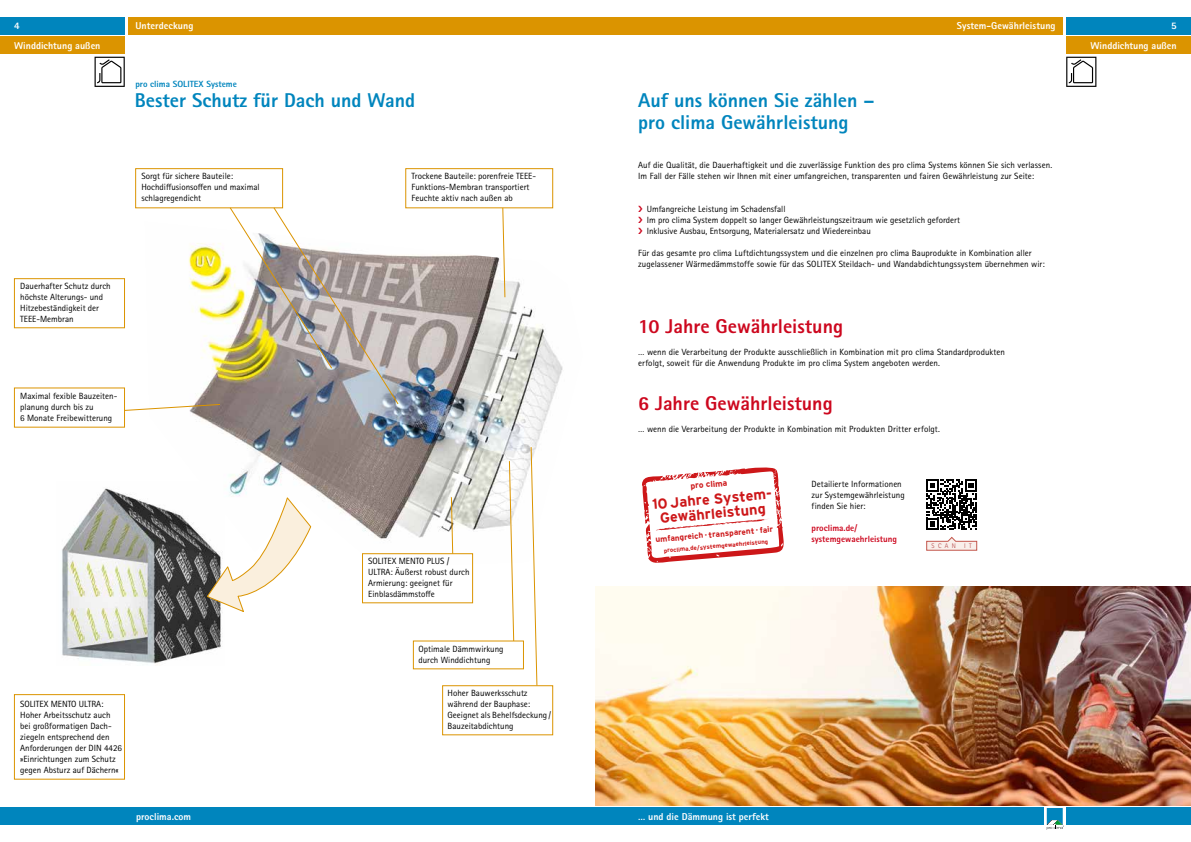
<style>
.page{position:relative;width:1191px;height:842px;background:#fff}
.page>*{position:absolute;margin:0;border:0;box-sizing:border-box;transform-origin:0 0}
.t1{font:800 20px/22px "Rotis Sans Serif Pro";color:#0085bd}
.t2{font:800 20px "Rotis Sans Serif Pro";color:#cd071e}
.t3{font:700 14.4px "Interstate";color:#cd1719}
.t4{font:800 10px "Rotis Sans Serif Pro";color:#fff}
.t5{font:9px/11px "Rotis Sans Serif Pro";color:#000}
.t6{font:800 9px/11px "Rotis Sans Serif Pro";color:#cd071e}
.t7{font:800 9px "Rotis Sans Serif Pro";color:#0085bd}
.t8{font:700 8.5px "Interstate";color:#cd1719}
.t9{font:700 8.1px "Interstate";color:#cd1719}
.t10{font:300 6.7px "Rotis Sans Serif Pro";letter-spacing:.5em;color:#b23e3f}
.t11{font:700 6.1px "Interstate";color:#cd1719}
</style>
<div class="page">
<div style="left:595px;top:808px;width:448px;height:17px;background:#0085bd"></div>
<div style="left:0;top:808px;width:595px;height:17px;background:#0085bd"></div>
<div style="left:1066px;top:808px;width:125px;height:17px;background:#0085bd"></div>
<svg style="left:1046px;top:808px;width:18px;height:22px"></svg>
<div style="left:1066px;top:17px;width:125px;height:17px;background:#0085bd"></div>
<div style="left:0;top:17px;width:125px;height:17px;background:#0085bd"></div>
<div style="left:0;top:37px;width:125px;height:17px;background:#db9400"></div>
<div style="left:1066px;top:37px;width:125px;height:17px;background:#db9400"></div>
<svg style="left:1066px;top:57px;width:30px;height:30px"></svg>
<svg style="left:95px;top:57px;width:30px;height:30px"></svg>
<div style="left:595px;top:17px;width:468px;height:17px;background:#db9400"></div>
<div style="left:128px;top:17px;width:467px;height:17px;background:#db9400"></div>
<img style="left:62px;top:488px;width:161px;height:177px">
<img style="left:145px;top:243px;width:418px;height:323px">
<svg style="left:207px;top:497px;width:104px;height:115px"></svg>
<svg style="left:125px;top:404px;width:95px;height:7px"></svg>
<svg style="left:509px;top:461px;width:5px;height:180px"></svg>
<svg style="left:502px;top:208px;width:3px;height:90px"></svg>
<svg style="left:451px;top:497px;width:2px;height:56px"></svg>
<svg style="left:530px;top:447px;width:7px;height:238px"></svg>
<div style="left:135px;top:168px;width:148px;height:40px;border:1px solid #db9400"></div>
<div style="left:14px;top:278px;width:111px;height:50px;border:1px solid #db9400"></div>
<div style="left:14px;top:694px;width:111px;height:85px;border:1px solid #db9400"></div>
<div style="left:362px;top:553px;width:111px;height:50px;border:1px solid #db9400"></div>
<div style="left:442px;top:685px;width:111px;height:50px;border:1px solid #db9400"></div>
<div style="left:405px;top:168px;width:148px;height:40px;border:1px solid #db9400"></div>
<img style="left:229px;top:207px;width:170px;height:198px">
<svg style="left:926px;top:479px;width:51px;height:51px"></svg>
<svg style="left:926px;top:537px;width:51px;height:14px"></svg>
<svg style="left:642px;top:467px;width:142px;height:96px"></svg>
<img style="left:595px;top:586px;width:596px;height:219px">
<p class="t4" style="left:135px;top:19px;width:62px">Systemvorteile</p>
<p class="t4" style="left:135px;top:19px;width:59px">Unterdeckung</p>
<p class="t4" style="left:957px;top:19px;width:100px">System-Gewährleistung</p>
<p class="t4" style="left:14px;top:19px;width:7px">4</p>
<p class="t4" style="left:1171px;top:19px;width:7px">5</p>
<p class="t4" style="left:14px;top:39px;width:88px">Winddichtung außen</p>
<p class="t4" style="left:1090px;top:39px;width:88px">Winddichtung außen</p>
<p class="t7" style="left:135px;top:78px;width:103px">pro clima SOLITEX Systeme</p>
<h1 class="t1" style="left:135px;top:89px;width:282px">Bester Schutz für Dach und Wand</h1>
<p class="t5" style="left:141px;top:171px;width:120px">Sorgt für sichere Bauteile:<br>Hochdiffusionsoffen und maximal schlagregendicht</p>
<p class="t5" style="left:411px;top:171px;width:126px">Trockene Bauteile: porenfreie TEEE-<br>Funktions-Membran transportiert<br>Feuchte aktiv nach außen ab</p>
<p class="t5" style="left:20px;top:281px;width:92px">Dauerhafter Schutz durch höchste Alterungs- und<br>Hitzebeständigkeit der<br>TEEE-Membran</p>
<p class="t5" style="left:20px;top:391px;width:99px">Maximal fexible Bauzeiten&shy;planung durch bis zu<br>6 Monate Freibewitterung</p>
<p class="t5" style="left:368px;top:556px;width:103px">SOLITEX MENTO PLUS /<br>ULTRA: Äußerst robust durch<br>Armierung: geeignet für<br>Einblasdämmstoffe</p>
<h1 class="t1" style="left:638px;top:89px;width:238px">Auf uns können Sie zählen – pro clima Gewährleistung</h1>
<p class="t5" style="left:638px;top:160px;width:415px">Auf die Qualität, die Dauerhaftigkeit und die zuverlässige Funktion des pro clima Systems können Sie sich verlassen.<br>Im Fall der Fälle stehen wir Ihnen mit einer umfangreichen, transparenten und fairen Gewährleistung zur Seite:</p>
<p class="t5" style="left:646px;top:204px;width:315px">Umfangreiche Leistung im Schadensfall<br>Im pro clima System doppelt so langer Gewährleistungszeitraum wie gesetzlich gefordert<br>Inklusive Ausbau, Entsorgung, Materialersatz und Wiedereinbau</p>
<p class="t5" style="left:638px;top:248px;width:408px">Für das gesamte pro clima Luftdichtungssystem und die einzelnen pro clima Bauprodukte in Kombination aller zugelassener Wärmedämmstoffe sowie für das SOLITEX Steildach- und Wandabdichtungssystem übernehmen wir:</p>
<h1 class="t2" style="left:638px;top:314px;width:206px">10 Jahre Gewährleistung</h1>
<p class="t5" style="left:638px;top:347px;width:368px">… wenn die Verarbeitung der Produkte ausschließlich in Kombination mit pro clima Standardprodukten erfolgt, soweit für die Anwendung Produkte im pro clima System angeboten werden.</p>
<h1 class="t2" style="left:638px;top:391px;width:196px">6 Jahre Gewährleistung</h1>
<p class="t5" style="left:638px;top:424px;width:303px">… wenn die Verarbeitung der Produkte in Kombination mit Produkten Dritter erfolgt.</p>
<p class="t8" style="left:690px;top:481px;width:39px;rotate:-5deg">pro clima</p>
<h2 class="t3" style="left:651px;top:496px;width:123px;rotate:-5deg">10 Jahre System-</h2>
<h2 class="t3" style="left:659px;top:510px;width:108px;rotate:-5deg">Gewährleistung</h2>
<p class="t9" style="left:655px;top:535px;width:119px;rotate:-5deg">umfangreich · transparent · fair</p>
<p class="t11" style="left:663px;top:547px;width:106px;rotate:-5deg">proclima.de/systemgewaehrleistung</p>
<p class="t5" style="left:811px;top:479px;width:95px">Detailierte Informationen zur Systemgewährleistung</p>
<p class="t5" style="left:811px;top:501px;width:56px">finden Sie hier:</p>
<p class="t6" style="left:811px;top:523px;width:87px">proclima.de/ systemgewaehrleistung</p>
<p class="t10" style="left:931px;top:542px;width:42px">SCAN IT</p>
<p class="t5" style="left:20px;top:699px;width:103px">SOLITEX MENTO ULTRA:<br>Hoher Arbeitsschutz auch bei großformatigen Dach&shy;ziegeln entsprechend den<br>Anforderungen der DIN 4426 »Einrichtungen zum Schutz gegen Absturz auf Dächern«</p>
<p class="t5" style="left:418px;top:644px;width:87px">Optimale Dämmwirkung durch Winddichtung</p>
<p class="t5" style="left:447px;top:688px;width:105px">Hoher Bauwerksschutz während der Bauphase:<br>Geeignet als Behelfsdeckung /<br>Bauzeitabdichtung</p>
<p class="t4" style="left:136px;top:810px;width:56px">proclima.com</p>
<p class="t4" style="left:638px;top:810px;width:132px">… und die Dämmung ist perfekt</p>
</div>
